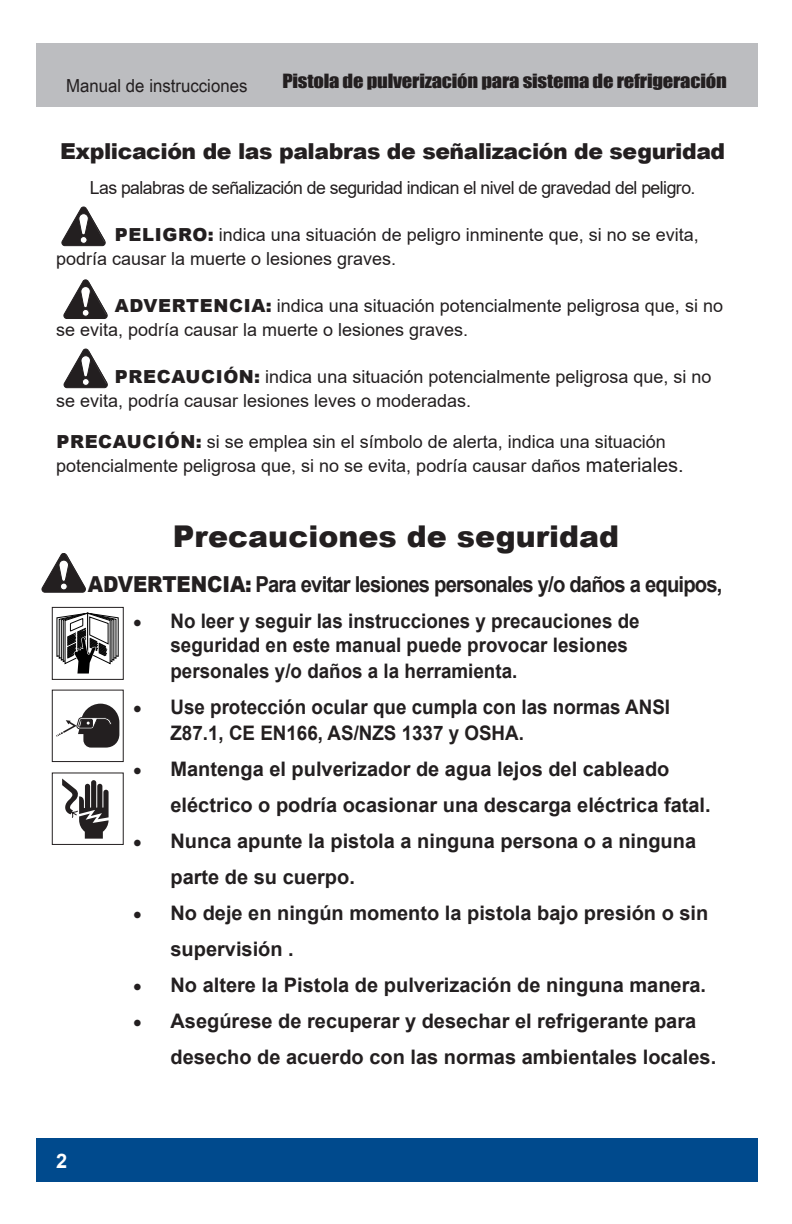
<style>
.page{position:relative;width:792px;height:1224px;background:#fff}
.page>*{position:absolute;margin:0;border:0;box-sizing:border-box;transform-origin:0 0}
.t1{font:900 30px "Arial";color:#231f20}
.t2{font:700 22px "Arial";letter-spacing:-.04em;color:#231f20;scale:.92 1}
.Subhead_1{font:900 22px "Arial";letter-spacing:-.02em;color:#231f20}
.t3{font:700 20px/36px "Arial";color:#231f20}
.t4{font:700 20px/24px "Arial";color:#231f20;scale:.94 1}
.t5{font:700 20px "Arial";color:#fff}
.Indent{font:18px/24px "Arial";color:#231f20}
.Indent-2{font:18px "Arial";letter-spacing:-.03em;color:#231f20}
.t6{font:18px "Impact";letter-spacing:-.01em;color:#231f20;scale:1.14 1}
.t7{font:18px "Arial Narrow";color:#231f20;scale:1.14 1}
.s1{font-weight:900}
.s2{font-size:20px}
</style>
<div class="page">
<div style="left:36px;top:1139px;width:721px;height:43px;background:#004a8d"></div>
<div style="left:36px;top:43px;width:721px;height:64px;background:#bcbdc0"></div>
<svg style="left:42px;top:553px;width:44px;height:40px"></svg>
<svg style="left:62px;top:206px;width:44px;height:40px"></svg>
<svg style="left:64px;top:279px;width:44px;height:40px"></svg>
<svg style="left:64px;top:349px;width:44px;height:39px"></svg>
<svg style="left:56px;top:704px;width:63px;height:44px"></svg>
<div style="left:52px;top:690px;width:72px;height:72px;border:1px solid #231f20"></div>
<svg style="left:62px;top:779px;width:47px;height:60px"></svg>
<div style="left:52px;top:772px;width:72px;height:73px;border:1px solid #231f20"></div>
<svg style="left:56px;top:612px;width:63px;height:62px"></svg>
<div style="left:52px;top:607px;width:72px;height:73px;border:1px solid #231f20"></div>
<p class="t7" style="left:66px;top:72px;width:161px">Manual de instrucciones</p>
<p class="t6" style="left:282px;top:67px;width:391px">Pistola de pulverización para sistema de refrigeración</p>
<p class="Subhead_1" style="left:60px;top:135px;width:667px">Explicación de las palabras de señalización de seguridad</p>
<p class="Indent-2" style="left:90px;top:175px;width:607px">Las palabras de señalización de seguridad indican el nivel de gravedad del peligro.</p>
<p class="Indent" style="left:56px;top:223px;width:644px;text-indent:59px"><span class="s1">PELIGRO:</span> indica una situación de peligro inminente que, si no se evita, podría causar la muerte o lesiones graves.</p>
<p class="Indent" style="left:56px;top:294px;width:668px;text-indent:59px"><span class="s1">ADVERTENCIA:</span> indica una situación potencialmente peligrosa que, si no se evita, podría causar la muerte o lesiones graves.</p>
<p class="Indent" style="left:56px;top:365px;width:657px;text-indent:59px"><span class="s1">PRECAUCIÓN:</span> indica una situación potencialmente peligrosa que, si no se evita, podría causar lesiones leves o moderadas.</p>
<p class="Indent" style="left:56px;top:430px;width:629px"><span class="s1">PRECAUCIÓN:</span> si se emplea sin el símbolo de alerta, indica una situación potencialmente peligrosa que, si no se evita, podría causar daños <span class="s2">materiales.</span></p>
<p class="t1" style="left:173px;top:514px;width:448px">Precauciones de seguridad</p>
<p class="t2" style="left:88px;top:569px;width:691px"><span class="s1">ADVERTENCIA:</span> Para evitar lesiones personales y/o daños a equipos,</p>
<p class="t5" style="left:56px;top:1147px;width:13px">2</p>
<p class="t4" style="left:170px;top:609px;width:501px;text-indent:-38px"><span class="s1">•</span> No leer y seguir las instrucciones y precauciones de seguridad en este manual puede provocar lesiones</p>
<p class="t4" style="left:170px;top:659px;width:371px">personales y/o daños a la herramienta.</p>
<p class="t4" style="left:170px;top:694px;width:533px;line-height:26px;text-indent:-38px"><span class="s1">•</span> Use protección ocular que cumpla con las normas ANSI<br>Z87.1, CE EN166, AS/NZS 1337 y OSHA.</p>
<p class="t3" style="left:170px;top:751px;width:542px;text-indent:-38px"><span class="s1">•</span> Mantenga el pulverizador de agua lejos del cableado eléctrico o podría ocasionar una descarga eléctrica fatal.</p>
<p class="t3" style="left:170px;top:823px;width:527px;text-indent:-38px"><span class="s1">•</span> Nunca apunte la pistola a ninguna persona o a ninguna parte de su cuerpo.</p>
<p class="t3" style="left:170px;top:895px;width:539px;text-indent:-38px"><span class="s1">•</span> No deje en ningún momento la pistola bajo presión o sin supervisión .</p>
<p class="t3" style="left:132px;top:967px;width:575px"><span class="s1">•</span> No altere la Pistola de pulverización de ninguna manera.</p>
<p class="t3" style="left:170px;top:1003px;width:547px;text-indent:-38px"><span class="s1">•</span> Asegúrese de recuperar y desechar el refrigerante para desecho de acuerdo con las normas ambientales locales.</p>
</div>
